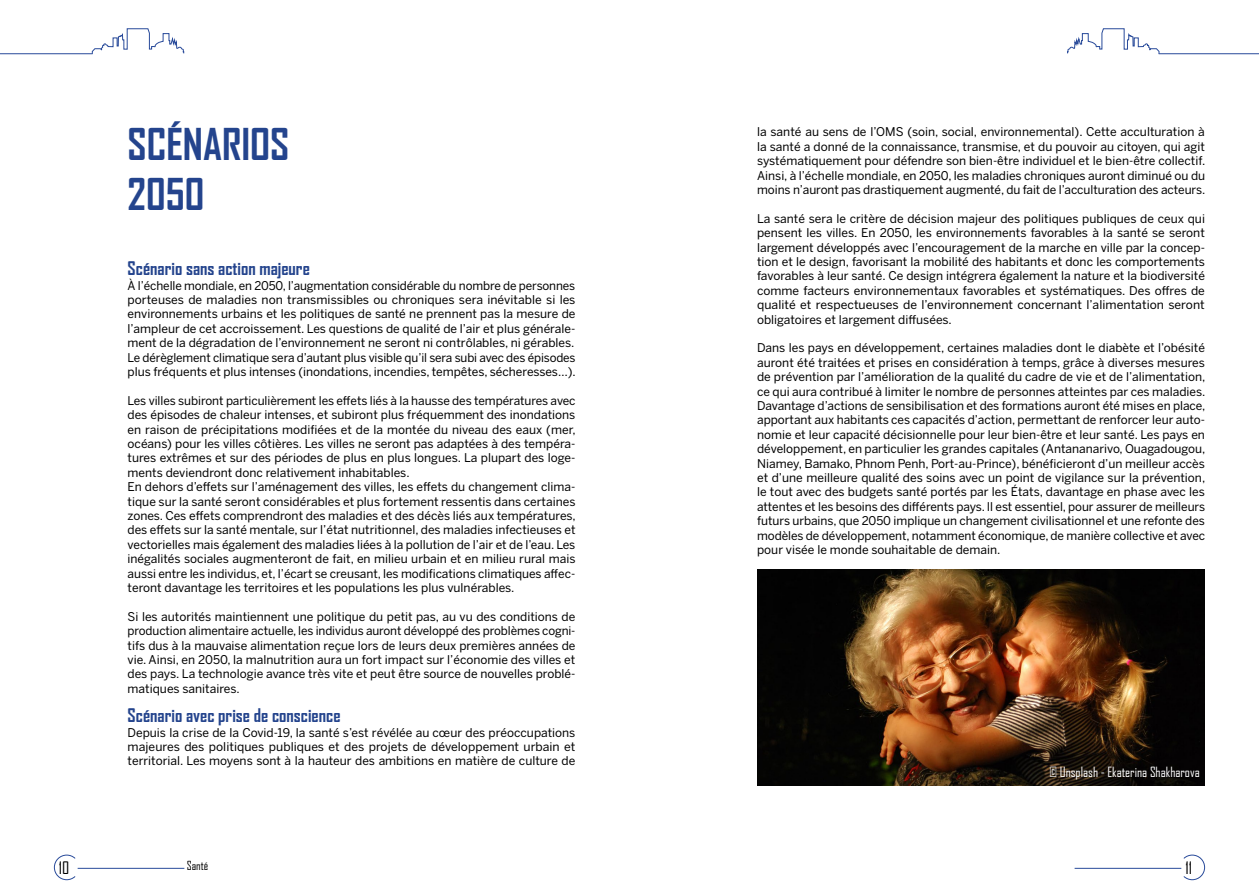
<style>
.page{position:relative;width:1259px;height:893px;background:#fff}
.page>*{position:absolute;margin:0;border:0;box-sizing:border-box;transform-origin:0 0}
.t1{font:700 42px/50.4px "Agency FB";color:#24448d}
.t2{font:700 18px "Agency FB";color:#24448d}
.t3{font:16.5px "Agency FB";color:#000}
.t4{font:13.5px "Agency FB";color:#fff}
.t5{font:12px/14.4px "Benton Sans";color:#000;text-align:justify}
.t6{font:12px "Agency FB";color:#000}
</style>
<div class="page">
<img style="left:757px;top:570px;width:448px;height:216px">
<hr style="left:0;top:53px;width:92px;height:1px;background:#284a9a">
<svg style="left:92px;top:28px;width:92px;height:26px"></svg>
<svg style="left:54px;top:854px;width:22px;height:26px"></svg>
<hr style="left:78px;top:868px;width:106px;height:1px;background:#284a9a">
<svg style="left:1183px;top:854px;width:22px;height:26px"></svg>
<hr style="left:1074px;top:868px;width:107px;height:1px;background:#284a9a">
<hr style="left:1159px;top:53px;width:100px;height:1px;background:#284a9a">
<svg style="left:1067px;top:28px;width:92px;height:26px"></svg>
<h1 class="t1" style="left:128px;top:118px;width:163px">SCÉNARIOS<br>2050</h1>
<h2 class="t2" style="left:128px;top:257px;width:184px">Scénario sans action majeure</h2>
<p class="t5" style="left:128px;top:278px;width:450px;text-align:left">À l’échelle mondiale, en 2050, l’augmentation considérable du nombre de personnes porteuses de maladies non transmissibles ou chroniques sera inévitable si les environnements urbains et les politiques de santé ne prennent pas la mesure de l’ampleur de cet accroissement. Les questions de qualité de l’air et plus générale&shy;ment de la dégradation de l’environnement ne seront ni contrôlables, ni gérables.<br>Le dérèglement climatique sera d’autant plus visible qu’il sera subi avec des épisodes plus fréquents et plus intenses (inondations, incendies, tempêtes, sécheresses…).</p>
<p class="t5" style="left:128px;top:393px;width:450px;text-align:left">Les villes subiront particulièrement les effets liés à la hausse des températures avec des épisodes de chaleur intenses, et subiront plus fréquemment des inondations en raison de précipitations modifiées et de la montée du niveau des eaux (mer, océans) pour les villes côtières. Les villes ne seront pas adaptées à des tempéra&shy;tures extrêmes et sur des périodes de plus en plus longues. La plupart des loge&shy;ments deviendront donc relativement inhabitables.<br>En dehors d’effets sur l’aménagement des villes, les effets du changement clima&shy;tique sur la santé seront considérables et plus fortement ressentis dans certaines zones. Ces effets comprendront des maladies et des décès liés aux températures, des effets sur la santé mentale, sur l’état nutritionnel, des maladies infectieuses et vectorielles mais également des maladies liées à la pollution de l’air et de l’eau. Les inégalités sociales augmenteront de fait, en milieu urbain et en milieu rural mais aussi entre les individus, et, l’écart se creusant, les modifications climatiques affec&shy;teront davantage les territoires et les populations les plus vulnérables.</p>
<p class="t5" style="left:128px;top:609px;width:449px">Si les autorités maintiennent une politique du petit pas, au vu des conditions de production alimentaire actuelle, les individus auront développé des problèmes cogni&shy;tifs dus à la mauvaise alimentation reçue lors de leurs deux premières années de vie. Ainsi, en 2050, la malnutrition aura un fort impact sur l’économie des villes et des pays. La technologie avance très vite et peut être source de nouvelles problé&shy;matiques sanitaires.</p>
<h2 class="t2" style="left:128px;top:704px;width:214px">Scénario avec prise de conscience</h2>
<p class="t5" style="left:128px;top:725px;width:449px">Depuis la crise de la Covid-19, la santé s’est révélée au cœur des préoccupations majeures des politiques publiques et des projets de développement urbain et territorial. Les moyens sont à la hauteur des ambitions en matière de culture de</p>
<p class="t5" style="left:757px;top:125px;width:450px">la santé au sens de l’OMS (soin, social, environnemental). Cette acculturation à la santé a donné de la connaissance, transmise, et du pouvoir au citoyen, qui agit systématiquement pour défendre son bien-être individuel et le bien-être collectif.<br>Ainsi, à l’échelle mondiale, en 2050, les maladies chroniques auront diminué ou du moins n’auront pas drastiquement augmenté, du fait de l’acculturation des acteurs.</p>
<p class="t5" style="left:757px;top:211px;width:449px">La santé sera le critère de décision majeur des politiques publiques de ceux qui pensent les villes. En 2050, les environnements favorables à la santé se seront largement développés avec l’encouragement de la marche en ville par la concep&shy;tion et le design, favorisant la mobilité des habitants et donc les comportements favorables à leur santé. Ce design intégrera également la nature et la biodiversité comme facteurs environnementaux favorables et systématiques. Des offres de qualité et respectueuses de l’environnement concernant l’alimentation seront obligatoires et largement diffusées.</p>
<p class="t5" style="left:757px;top:341px;width:450px">Dans les pays en développement, certaines maladies dont le diabète et l’obésité auront été traitées et prises en considération à temps, grâce à diverses mesures de prévention par l’amélioration de la qualité du cadre de vie et de l’alimentation, ce qui aura contribué à limiter le nombre de personnes atteintes par ces maladies.<br>Davantage d’actions de sensibilisation et des formations auront été mises en place, apportant aux habitants ces capacités d’action, permettant de renforcer leur auto&shy;nomie et leur capacité décisionnelle pour leur bien-être et leur santé. Les pays en développement, en particulier les grandes capitales (Antananarivo, Ouagadougou, Niamey, Bamako, Phnom Penh, Port-au-Prince), bénéficieront d’un meilleur accès et d’une meilleure qualité des soins avec un point de vigilance sur la prévention, le tout avec des budgets santé portés par les États, davantage en phase avec les attentes et les besoins des différents pays. Il est essentiel, pour assurer de meilleurs futurs urbains, que 2050 implique un changement civilisationnel et une refonte des modèles de développement, notamment économique, de manière collective et avec pour visée le monde souhaitable de demain.</p>
<p class="t4" style="left:1049px;top:763px;width:152px">© Unsplash - Ekaterina Shakharova</p>
<p class="t6" style="left:187px;top:858px;width:23px">Santé</p>
<h3 class="t3" style="left:59px;top:857px;width:12px">10</h3>
<h3 class="t3" style="left:1185px;top:857px;width:8px">11</h3>
</div>
